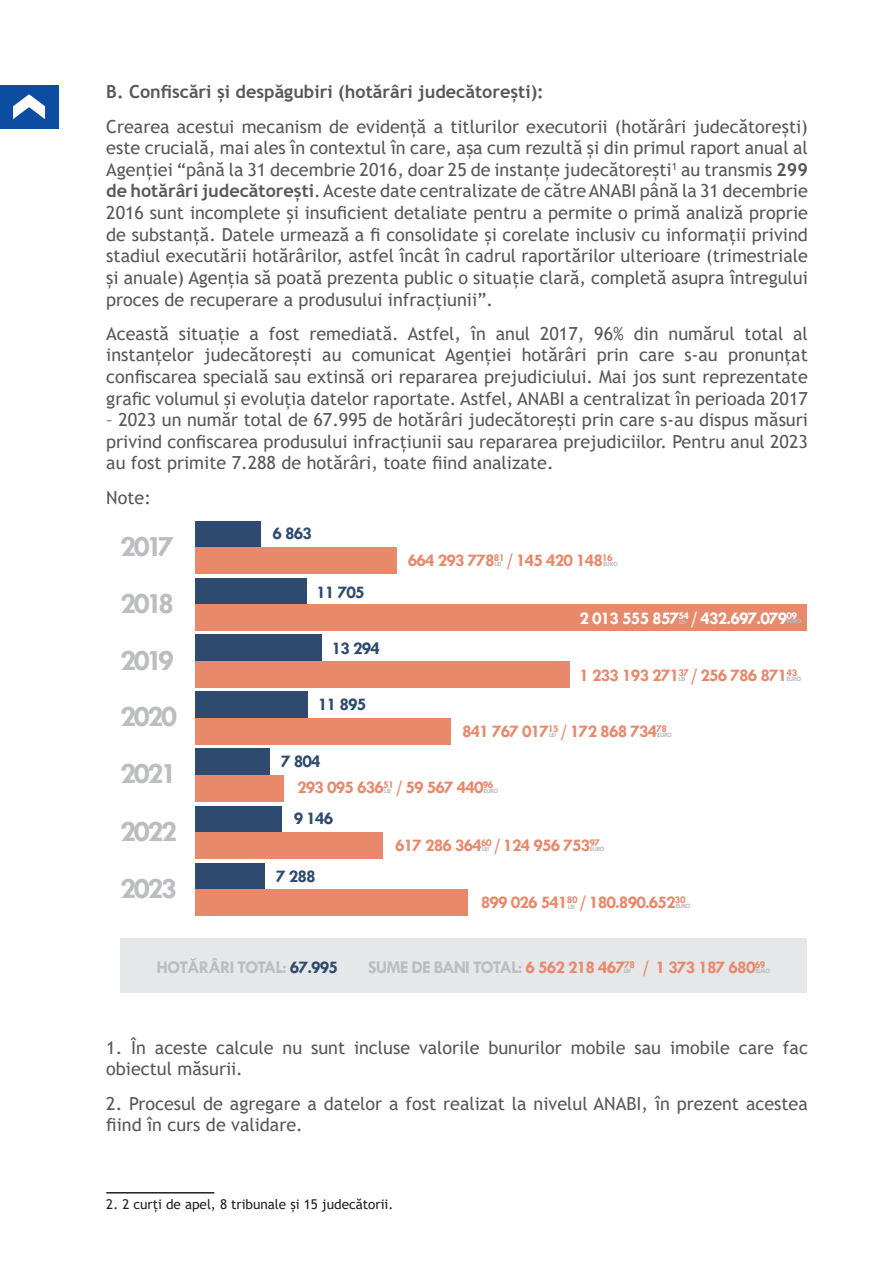
<style>
.page{position:relative;width:893px;height:1263px;background:#fff}
.page>*{position:absolute;margin:0;border:0;box-sizing:border-box;transform-origin:0 0}
.t1{font:700 30.15px/56.8px "Tw Cen";letter-spacing:-.075em;color:#bcbdc0;text-align:justify}
.t2{font:700 18.15px "Tw Cen";letter-spacing:-.05em;color:#e9896c}
.t3{font:700 18.15px "Tw Cen";letter-spacing:-.05em;color:#2e4a6f}
.t4{font:700 18.15px "Tw Cen";letter-spacing:-.05em;color:#fff}
.t5{font:700 18.15px "Tw Cen";letter-spacing:-.05em;color:#bcbdc0}
.t6{font:18px/21.6px "Trebuchet MS";color:#57585a;text-align:justify}
.t7{font:700 18px "Trebuchet MS";color:#57585a}
.t8{font:13.5px "Trebuchet MS";color:#231f20}
.t9{font:700 6.6px "Tw Cen";letter-spacing:-.05em;color:#bcbdc0}
.s1{font-weight:700}
.s2{color:#2e4a6f}
.s3{color:#bcbdc0}
</style>
<div class="page">
<hr style="left:106px;top:1192px;width:108px;height:1px;background:#231f20">
<div style="left:120px;top:938px;width:686px;height:55px;background:#e6e7e9"></div>
<div style="left:195px;top:578px;width:111px;height:27px;background:#2e4a6f"></div>
<div style="left:195px;top:605px;width:611px;height:26px;background:#e9896c"></div>
<div style="left:195px;top:635px;width:126px;height:26px;background:#2e4a6f"></div>
<div style="left:195px;top:661px;width:374px;height:26px;background:#e9896c"></div>
<div style="left:195px;top:692px;width:113px;height:26px;background:#2e4a6f"></div>
<div style="left:195px;top:718px;width:256px;height:26px;background:#e9896c"></div>
<div style="left:195px;top:748px;width:74px;height:27px;background:#2e4a6f"></div>
<div style="left:195px;top:775px;width:89px;height:26px;background:#e9896c"></div>
<div style="left:195px;top:806px;width:87px;height:26px;background:#2e4a6f"></div>
<div style="left:195px;top:832px;width:187px;height:27px;background:#e9896c"></div>
<div style="left:195px;top:863px;width:69px;height:26px;background:#2e4a6f"></div>
<div style="left:195px;top:889px;width:273px;height:27px;background:#e9896c"></div>
<div style="left:195px;top:521px;width:65px;height:26px;background:#2e4a6f"></div>
<div style="left:195px;top:547px;width:202px;height:27px;background:#e9896c"></div>
<div style="left:0;top:85px;width:58px;height:43px;background:#0d4da1"></div>
<svg style="left:13px;top:94px;width:32px;height:25px"></svg>
<p class="t7" style="left:106px;top:81px;width:439px">B. Confiscări și despăgubiri (hotărâri judecătorești):</p>
<p class="t6" style="left:106px;top:115px;width:703px">Crearea acestui mecanism de evidență a titlurilor executorii (hotărâri judecătorești) este crucială, mai ales în contextul în care, așa cum rezultă și din primul raport anual al Agenției “până la 31 decembrie 2016, doar 25 de instanțe judecătorești<sup>1</sup> au transmis <span class="s1">299 de hotărâri judecătorești</span>. Aceste date centralizate de către ANABI până la 31 decembrie 2016 sunt incomplete și insuficient detaliate pentru a permite o primă analiză proprie de substanță. Datele urmează a fi consolidate și corelate inclusiv cu informații privind stadiul executării hotărârilor, astfel încât în cadrul raportărilor ulterioare (trimestriale și anuale) Agenția să poată prezenta public o situație clară, completă asupra întregului proces de recuperare a produsului infracțiunii”.</p>
<p class="t6" style="left:106px;top:323px;width:703px">Această situație a fost remediată. Astfel, în anul 2017, 96% din numărul total al instanțelor judecătorești au comunicat Agenției hotărâri prin care s-au pronunțat confiscarea specială sau extinsă ori repararea prejudiciului. Mai jos sunt reprezentate grafic volumul și evoluția datelor raportate. Astfel, ANABI a centralizat în perioada 2017</p>
<p class="t6" style="left:106px;top:409px;width:703px">– 2023 un număr total de 67.995 de hotărâri judecătorești prin care s-au dispus măsuri privind confiscarea produsului infracțiunii sau repararea prejudiciilor. Pentru anul 2023 au fost primite 7.288 de hotărâri, toate fiind analizate.</p>
<p class="t6" style="left:106px;top:486px;width:46px">Note:</p>
<h1 class="t1" style="left:120px;top:517px;width:56px">2017</h1>
<h1 class="t1" style="left:120px;top:575px;width:59px">2018<br>2019<br>2020<br>2021<br>2022</h1>
<h1 class="t1" style="left:120px;top:859px;width:59px">2023</h1>
<p class="t3" style="left:272px;top:522px;width:41px">6 863</p>
<p class="t3" style="left:317px;top:581px;width:50px">11 705</p>
<p class="t3" style="left:332px;top:637px;width:50px">13 294</p>
<p class="t3" style="left:318px;top:693px;width:50px">11 895</p>
<p class="t3" style="left:281px;top:750px;width:41px">7 804</p>
<p class="t2" style="left:408px;top:549px;width:207px">664 293 778<sup>81</sup> / 145 420 148<sup>16</sup></p>
<p class="t9" style="left:495px;top:560px;width:9px">LEI</p>
<p class="t9" style="left:603px;top:560px;width:16px">EURO</p>
<p class="t4" style="left:580px;top:607px;width:219px">2 013 555 857<sup>54</sup> / 432.697.079<sup>09</sup></p>
<p class="t9" style="left:679px;top:618px;width:9px">LEI</p>
<p class="t9" style="left:786px;top:617px;width:16px">EURO</p>
<p class="t2" style="left:580px;top:664px;width:219px">1 233 193 271<sup>37</sup> / 256 786 871<sup>43</sup></p>
<p class="t9" style="left:679px;top:675px;width:9px">LEI</p>
<p class="t9" style="left:786px;top:675px;width:16px">EURO</p>
<p class="t2" style="left:462px;top:720px;width:207px">841 767 017<sup>15</sup> / 172 868 734<sup>78</sup></p>
<p class="t9" style="left:549px;top:731px;width:9px">LEI</p>
<p class="t9" style="left:657px;top:731px;width:16px">EURO</p>
<p class="t2" style="left:297px;top:776px;width:198px">293 095 636<sup>51</sup> / 59 567 440<sup>96</sup></p>
<p class="t9" style="left:384px;top:787px;width:9px">LEI</p>
<p class="t9" style="left:484px;top:787px;width:16px">EURO</p>
<p class="t3" style="left:294px;top:808px;width:41px">9 146</p>
<p class="t3" style="left:276px;top:865px;width:41px">7 288</p>
<p class="t2" style="left:395px;top:834px;width:207px">617 286 364<sup>60</sup> / 124 956 753<sup>97</sup></p>
<p class="t9" style="left:482px;top:845px;width:9px">LEI</p>
<p class="t9" style="left:590px;top:844px;width:16px">EURO</p>
<p class="t2" style="left:481px;top:892px;width:206px">899 026 541<sup>80</sup> / 180.890.652<sup>30</sup></p>
<p class="t9" style="left:568px;top:902px;width:9px">LEI</p>
<p class="t9" style="left:676px;top:902px;width:16px">EURO</p>
<p class="t5" style="left:157px;top:956px;width:183px">HOTĂRÂRI TOTAL: <span class="s2">67.995</span></p>
<p class="t2" style="left:368px;top:956px;width:399px"><span class="s3">SUME DE BANI TOTAL:</span> 6 562 218 467<sup>78</sup> / 1 373 187 680<sup>69</sup></p>
<p class="t9" style="left:624px;top:967px;width:9px">LEI</p>
<p class="t9" style="left:755px;top:967px;width:16px">EURO</p>
<p class="t6" style="left:106px;top:1036px;width:703px">1. În aceste calcule nu sunt incluse valorile bunurilor mobile sau imobile care fac obiectul măsurii.</p>
<p class="t6" style="left:106px;top:1092px;width:703px">2. Procesul de agregare a datelor a fost realizat la nivelul ANABI, în prezent acestea fiind în curs de validare.</p>
<p class="t8" style="left:106px;top:1196px;width:289px">2. 2 curți de apel, 8 tribunale și 15 judecătorii.</p>
</div>
